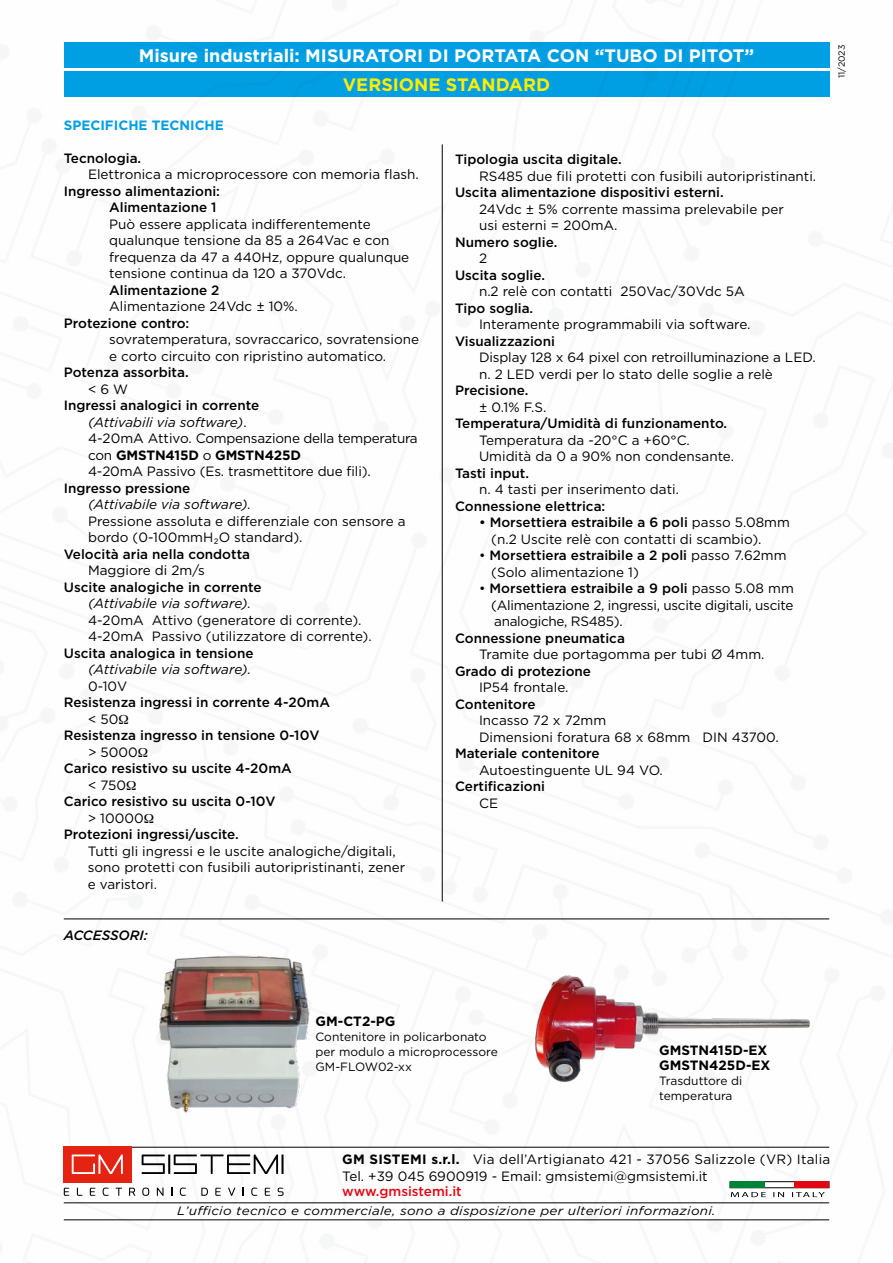
<style>
.page{position:relative;width:893px;height:1263px;background:#fff}
.page>*{position:absolute;margin:0;border:0;box-sizing:border-box;transform-origin:0 0}
.t1{font:700 18px "Gotham";color:#fff}
.t2{font:700 18px "Gotham";color:#ffed00}
.t3{font:13.5px/16.5px "Gotham";color:#000}
.t4{font:500 13.5px/16.5px "Gotham";color:#000;text-align:right}
.t5{font:13.5px/16.5px "Gotham";letter-spacing:-.02em;color:#000}
.t6{font:italic 13.5px "Gotham";color:#000}
.t7{font:700 13.5px/15px "Gotham";color:#000}
.t8{font:700 13.5px "Gotham";color:#009fe3}
.t9{font:500 13.5px "Gotham";color:#e30613}
.t10{font:italic 500 13.5px "Gotham";letter-spacing:-.005em;color:#000}
.t11{font:italic 12.15px "Gotham";letter-spacing:.02em;color:#000;scale:1.11 1}
.t12{font:12px/15px "Gotham";color:#000}
.t13{font:9px "Gotham";color:#000}
.s1{font-weight:500}
.s2{font-style:italic}
.s3{font-weight:700}
</style>
<div class="page">
<img style="left:1px;top:42px;width:891px;height:1200px">
<hr style="left:65px;top:1147px;width:764px;height:1px;background:#000">
<svg style="left:731px;top:1192px;width:94px;height:5px"></svg>
<div style="left:730px;top:1182px;width:99px;height:6px;background:#fff"></div>
<div style="left:730px;top:1181px;width:99px;height:7px;border:1px solid #000"></div>
<div style="left:730px;top:1182px;width:34px;height:6px;background:#008237"></div>
<div style="left:795px;top:1182px;width:34px;height:6px;background:#e30613"></div>
<svg style="left:64px;top:1188px;width:5px;height:8px"></svg>
<svg style="left:77px;top:1188px;width:5px;height:8px"></svg>
<svg style="left:90px;top:1188px;width:5px;height:8px"></svg>
<svg style="left:103px;top:1187px;width:6px;height:9px"></svg>
<svg style="left:116px;top:1188px;width:6px;height:8px"></svg>
<svg style="left:129px;top:1188px;width:6px;height:8px"></svg>
<svg style="left:142px;top:1187px;width:7px;height:9px"></svg>
<svg style="left:157px;top:1188px;width:7px;height:8px"></svg>
<svg style="left:180px;top:1187px;width:6px;height:9px"></svg>
<svg style="left:201px;top:1188px;width:7px;height:8px"></svg>
<svg style="left:215px;top:1188px;width:6px;height:8px"></svg>
<svg style="left:228px;top:1188px;width:7px;height:8px"></svg>
<svg style="left:251px;top:1187px;width:6px;height:9px"></svg>
<svg style="left:265px;top:1188px;width:5px;height:8px"></svg>
<svg style="left:278px;top:1187px;width:6px;height:9px"></svg>
<div style="left:64px;top:1147px;width:68px;height:36px;background:#e42313"></div>
<svg style="left:142px;top:1154px;width:142px;height:20px"></svg>
<svg style="left:72px;top:1154px;width:51px;height:20px"></svg>
<hr style="left:64px;top:1202px;width:765px;height:1px;background:#000">
<hr style="left:64px;top:1219px;width:765px;height:1px;background:#000">
<div style="left:64px;top:43px;width:765px;height:25px;background:#009fe3"></div>
<div style="left:64px;top:71px;width:765px;height:26px;background:#009fe3"></div>
<hr style="left:442px;top:144px;width:1px;height:757px;background:#000">
<hr style="left:64px;top:918px;width:765px;height:1px;background:#000">
<img style="left:518px;top:955px;width:311px;height:152px">
<img style="left:145px;top:944px;width:174px;height:177px">
<svg style="left:119px;top:714px;width:9px;height:10px"></svg>
<svg style="left:138px;top:747px;width:9px;height:10px"></svg>
<svg style="left:127px;top:780px;width:9px;height:10px"></svg>
<svg style="left:144px;top:813px;width:9px;height:10px"></svg>
<h1 class="t1" style="left:139px;top:44px;width:617px">Misure industriali: MISURATORI DI PORTATA CON “TUBO DI PITOT”</h1>
<h1 class="t2" style="left:343px;top:73px;width:209px">VERSIONE STANDARD</h1>
<p class="t8" style="left:64px;top:116px;width:162px">SPECIFICHE TECNICHE</p>
<p class="t4" style="left:64px;top:150px;width:79px">Tecnologia.</p>
<p class="t3" style="left:88px;top:166px;width:332px">Elettronica a microprocessore con memoria flash.</p>
<p class="t4" style="left:64px;top:183px;width:158px">Ingresso alimentazioni:<br>Alimentazione 1</p>
<p class="t3" style="left:109px;top:216px;width:302px">Può essere applicata indifferentemente qualunque tensione da 85 a 264Vac e con frequenza da 47 a 440Hz, oppure qualunque tensione continua da 120 a 370Vdc.</p>
<p class="t4" style="left:109px;top:282px;width:112px">Alimentazione 2</p>
<p class="t3" style="left:109px;top:298px;width:190px">Alimentazione 24Vdc ± 10%.</p>
<p class="t4" style="left:64px;top:315px;width:127px">Protezione contro:</p>
<p class="t3" style="left:109px;top:331px;width:311px">sovratemperatura, sovraccarico, sovratensione e corto circuito con ripristino automatico.</p>
<p class="t4" style="left:64px;top:364px;width:126px">Potenza assorbita.</p>
<p class="t3" style="left:88px;top:380px;width:42px">&lt; 6 W</p>
<p class="t5" style="left:88px;top:397px;width:331px;text-indent:-24px"><span class="s1">Ingressi analogici in corrente<br></span><span class="s2">(Attivabili via software)</span>.<br>4-20mA Attivo. Compensazione della temperatura con <span class="s3">GMSTN415D</span> o <span class="s3">GMSTN425D<br></span>4-20mA Passivo (Es. trasmettitore due fili).</p>
<p class="t4" style="left:64px;top:480px;width:128px">Ingresso pressione</p>
<p class="t6" style="left:88px;top:496px;width:165px">(Attivabile via software).</p>
<p class="t3" style="left:88px;top:512px;width:319px">Pressione assoluta e differenziale con sensore a bordo (0-100mmH₂O standard).</p>
<p class="t4" style="left:64px;top:546px;width:188px">Velocità aria nella condotta</p>
<p class="t3" style="left:88px;top:562px;width:118px">Maggiore di 2m/s</p>
<p class="t4" style="left:64px;top:579px;width:199px">Uscite analogiche in corrente</p>
<p class="t6" style="left:88px;top:595px;width:165px">(Attivabile via software).</p>
<p class="t3" style="left:88px;top:611px;width:285px">4-20mA Attivo (generatore di corrente).<br>4-20mA Passivo (utilizzatore di corrente).</p>
<p class="t4" style="left:64px;top:645px;width:191px">Uscita analogica in tensione</p>
<p class="t6" style="left:88px;top:661px;width:165px">(Attivabile via software).</p>
<p class="t3" style="left:88px;top:677px;width:41px">0-10V</p>
<p class="t4" style="left:64px;top:694px;width:268px">Resistenza ingressi in corrente 4-20mA</p>
<p class="t3" style="left:88px;top:710px;width:32px">&lt; 50</p>
<p class="t4" style="left:64px;top:727px;width:257px">Resistenza ingresso in tensione 0-10V</p>
<p class="t3" style="left:88px;top:743px;width:51px">&gt; 5000</p>
<p class="t4" style="left:64px;top:760px;width:230px">Carico resistivo su uscite 4-20mA</p>
<p class="t3" style="left:88px;top:776px;width:40px">&lt; 750</p>
<p class="t4" style="left:64px;top:793px;width:213px">Carico resistivo su uscita 0-10V</p>
<p class="t3" style="left:88px;top:809px;width:57px">&gt; 10000</p>
<p class="t4" style="left:64px;top:826px;width:177px">Protezioni ingressi/uscite.</p>
<p class="t3" style="left:88px;top:842px;width:319px">Tutti gli ingressi e le uscite analogiche/digitali, sono protetti con fusibili autoripristinanti, zener e varistori.</p>
<p class="t4" style="left:455px;top:151px;width:168px">Tipologia uscita digitale.</p>
<p class="t3" style="left:479px;top:167px;width:339px">RS485 due fili protetti con fusibili autoripristinanti.</p>
<p class="t4" style="left:455px;top:184px;width:270px">Uscita alimentazione dispositivi esterni.</p>
<p class="t3" style="left:479px;top:200px;width:306px">24Vdc ± 5% corrente massima prelevabile per usi esterni = 200mA.</p>
<p class="t4" style="left:455px;top:233px;width:104px">Numero soglie.</p>
<p class="t3" style="left:479px;top:250px;width:10px">2</p>
<p class="t4" style="left:455px;top:266px;width:92px">Uscita soglie.</p>
<p class="t3" style="left:479px;top:283px;width:267px">n.2 relè con contatti 250Vac/30Vdc 5A</p>
<p class="t4" style="left:455px;top:299px;width:80px">Tipo soglia.</p>
<p class="t3" style="left:479px;top:316px;width:273px">Interamente programmabili via software.</p>
<p class="t4" style="left:455px;top:332px;width:102px">Visualizzazioni</p>
<p class="t3" style="left:479px;top:349px;width:338px">Display 128 x 64 pixel con retroilluminazione a LED. n. 2 LED verdi per lo stato delle soglie a relè</p>
<p class="t4" style="left:455px;top:382px;width:75px">Precisione.</p>
<p class="t3" style="left:479px;top:398px;width:69px">± 0.1% F.S.</p>
<p class="t4" style="left:455px;top:415px;width:274px">Temperatura/Umidità di funzionamento.</p>
<p class="t3" style="left:479px;top:431px;width:257px">Temperatura da -20°C a +60°C.<br>Umidità da 0 a 90% non condensante.</p>
<p class="t4" style="left:455px;top:464px;width:76px">Tasti input.</p>
<p class="t3" style="left:479px;top:481px;width:201px">n. 4 tasti per inserimento dati.</p>
<p class="t4" style="left:455px;top:497px;width:152px">Connessione elettrica:</p>
<p class="t3" style="left:491px;top:514px;width:300px;text-indent:-12px"><span class="s1">• Morsettiera estraibile a 6 poli</span> passo 5.08mm (n.2 Uscite relè con contatti di scambio).</p>
<p class="t3" style="left:491px;top:547px;width:297px;text-indent:-12px">• <span class="s1">Morsettiera estraibile a 2 poli</span> passo 7.62mm (Solo alimentazione 1)</p>
<p class="t3" style="left:491px;top:580px;width:304px;text-align:justify;text-indent:-12px">• <span class="s1">Morsettiera estraibile a 9 poli</span> passo 5.08 mm (Alimentazione 2, ingressi, uscite digitali, uscite analogiche, RS485).</p>
<p class="t4" style="left:455px;top:629px;width:171px">Connessione pneumatica</p>
<p class="t3" style="left:479px;top:646px;width:287px">Tramite due portagomma per tubi Ø 4mm.</p>
<p class="t4" style="left:455px;top:662px;width:138px">Grado di protezione</p>
<p class="t3" style="left:479px;top:679px;width:91px">IP54 frontale.</p>
<p class="t4" style="left:455px;top:695px;width:82px">Contenitore</p>
<p class="t3" style="left:479px;top:712px;width:301px">Incasso 72 x 72mm<br>Dimensioni foratura 68 x 68mm DIN 43700.</p>
<p class="t4" style="left:455px;top:745px;width:146px">Materiale contenitore</p>
<p class="t3" style="left:479px;top:761px;width:185px">Autoestinguente UL 94 VO.</p>
<p class="t4" style="left:455px;top:778px;width:92px">Certificazioni</p>
<p class="t3" style="left:479px;top:794px;width:21px">CE</p>
<p class="t10" style="left:64px;top:926px;width:86px">ACCESSORI:</p>
<p class="t13" style="left:836px;top:78px;width:35px;rotate:-90deg">11/2023</p>
<p class="t7" style="left:316px;top:1014px;width:82px">GM-CT2-PG</p>
<p class="t12" style="left:315px;top:1029px;width:184px">Contenitore in policarbonato per modulo a microprocessore<br>GM-FLOW02-xx</p>
<p class="t7" style="left:659px;top:1042px;width:113px">GMSTN415D-EX<br>GMSTN425D-EX</p>
<p class="t12" style="left:659px;top:1073px;width:85px">Trasduttore di temperatura</p>
<p class="t3" style="left:342px;top:1151px;width:490px"><span class="s3">GM SISTEMI s.r.l.</span> Via dell’Artigianato 421 - 37056 Salizzole (VR) Italia<br>Tel. +39 045 6900919 - Email: gmsistemi@gmsistemi.it</p>
<p class="t9" style="left:342px;top:1182px;width:121px">www.gmsistemi.it</p>
<p class="t11" style="left:177px;top:1203px;width:487px">L’ufficio tecnico e commerciale, sono a disposizione per ulteriori informazioni.</p>
</div>
